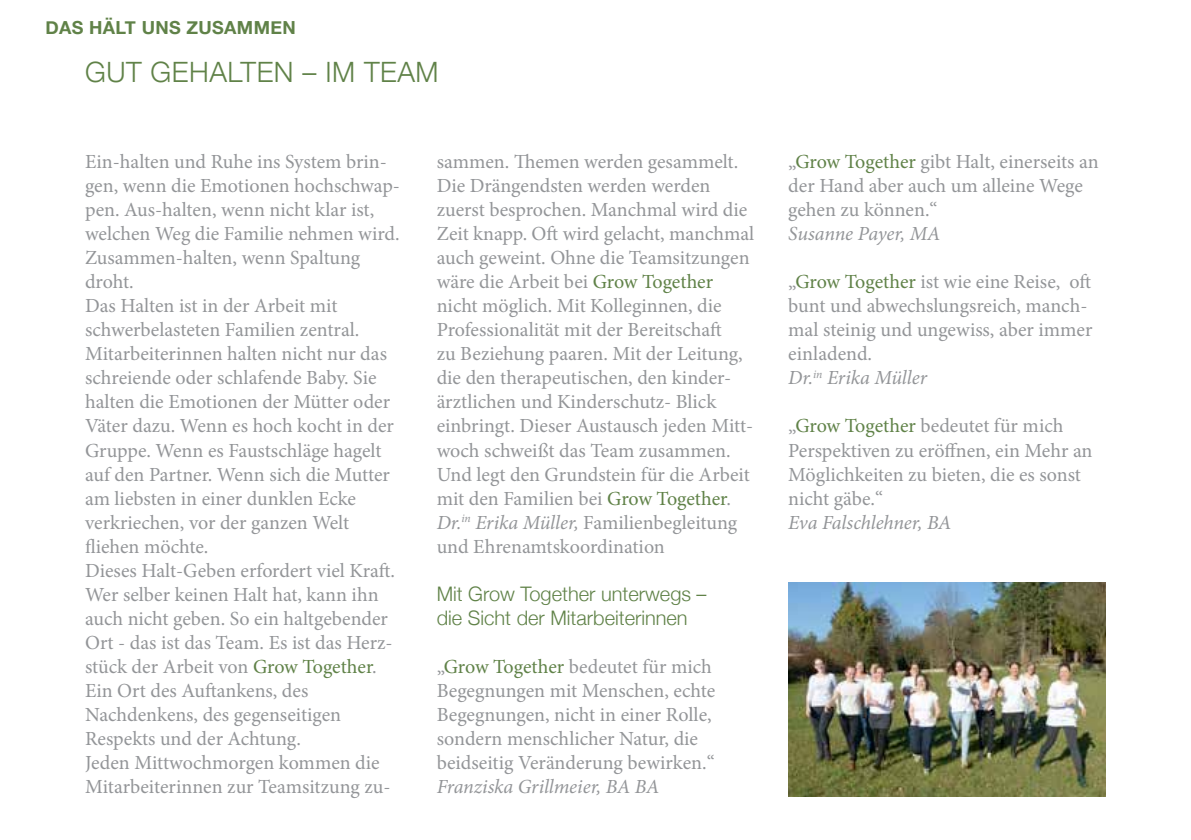
<style>
.page{position:relative;width:1191px;height:840px;background:#fff}
.page>*{position:absolute;margin:0;border:0;box-sizing:border-box;transform-origin:0 0}
.t1{font:300 28px "Helvetica Neue";letter-spacing:.02em;color:#608248}
.t2{font:20px/24px "Minion Pro";color:#939598}
.t3{font:italic 20px "Minion Pro";letter-spacing:-.005em;color:#939598}
.t4{font:300 20px/24px "Helvetica Neue";color:#608248}
.t5{font:700 18px "Helvetica Neue";letter-spacing:.02em;color:#608248}
.s1{color:#608248}
.s2{font-style:italic}
</style>
<div class="page">
<img style="left:788px;top:582px;width:318px;height:213px">
<p class="t5" style="left:45px;top:14px;width:252px">DAS HÄLT UNS ZUSAMMEN</p>
<h1 class="t1" style="left:85px;top:49px;width:299px">Gut gehalten – im Team</h1>
<p class="t2" style="left:85px;top:150px;width:316px">Ein-halten und Ruhe ins System brin&shy;gen, wenn die Emotionen hochschwap&shy;pen. Aus-halten, wenn nicht klar ist, welchen Weg die Familie nehmen wird.<br>Zusammen-halten, wenn Spaltung droht.<br>Das Halten ist in der Arbeit mit schwerbelasteten Familien zentral.<br>Mitarbeiterinnen halten nicht nur das schreiende oder schlafende Baby. Sie halten die Emotionen der Mütter oder Väter dazu. Wenn es hoch kocht in der Gruppe. Wenn es Faustschläge hagelt auf den Partner. Wenn sich die Mutter am liebsten in einer dunklen Ecke verkriechen, vor der ganzen Welt fliehen möchte.<br>Dieses Halt-Geben erfordert viel Kraft.<br>Wer selber keinen Halt hat, kann ihn auch nicht geben. So ein haltgebender Ort - das ist das Team. Es ist das Herz&shy;stück der Arbeit von <span class="s1">Grow Together</span>.<br>Ein Ort des Auftankens, des Nachdenkens, des gegenseitigen Respekts und der Achtung.<br>Jeden Mittwochmorgen kommen die Mitarbeiterinnen zur Teamsitzung zu-</p>
<p class="t2" style="left:437px;top:150px;width:319px">sammen. Themen werden gesammelt.<br>Die Drängendsten werden werden zuerst besprochen. Manchmal wird die Zeit knapp. Oft wird gelacht, manchmal auch geweint. Ohne die Teamsitzungen wäre die Arbeit bei <span class="s1">Grow Together </span>nicht möglich. Mit Kolleginnen, die Professionalität mit der Bereitschaft<br>zu Beziehung paaren. Mit der Leitung, die den therapeutischen, den kinder&shy;ärztlichen und Kinderschutz- Blick einbringt. Dieser Austausch jeden Mitt&shy;woch schweißt das Team zusammen.<br>Und legt den Grundstein für die Arbeit mit den Familien bei <span class="s1">Grow Together</span>.<br><span class="s2">Dr.</span><sup>in</sup> <span class="s2">Erika Müller,</span> Familienbegleitung und Ehrenamtskoordination</p>
<p class="t4" style="left:437px;top:579px;width:271px">Mit Grow Together unterwegs – die Sicht der Mitarbeiterinnen</p>
<p class="t2" style="left:437px;top:654px;width:280px">„<span class="s1">Grow Together</span> bedeutet für mich Begegnungen mit Menschen, echte Begegnungen, nicht in einer Rolle, sondern menschlicher Natur, die beidseitig Veränderung bewirken.“</p>
<p class="t3" style="left:437px;top:772px;width:224px">Franziska Grillmeier, BA BA</p>
<p class="t2" style="left:788px;top:150px;width:312px">„<span class="s1">Grow Together</span> gibt Halt, einerseits an der Hand aber auch um alleine Wege gehen zu können.“</p>
<p class="t3" style="left:788px;top:220px;width:154px">Susanne Payer, MA</p>
<p class="t2" style="left:788px;top:270px;width:306px">„<span class="s1">Grow Together</span> ist wie eine Reise, oft bunt und abwechslungsreich, manch&shy;mal steinig und ungewiss, aber immer einladend.<br><span class="s2">Dr.</span><sup>in</sup> <span class="s2">Erika Müller</span></p>
<p class="t2" style="left:788px;top:414px;width:306px">„<span class="s1">Grow Together</span> bedeutet für mich<br>Perspektiven zu eröffnen, ein Mehr an<br>Möglichkeiten zu bieten, die es sonst nicht gäbe.“</p>
<p class="t3" style="left:788px;top:508px;width:165px">Eva Falschlehner, BA</p>
</div>
